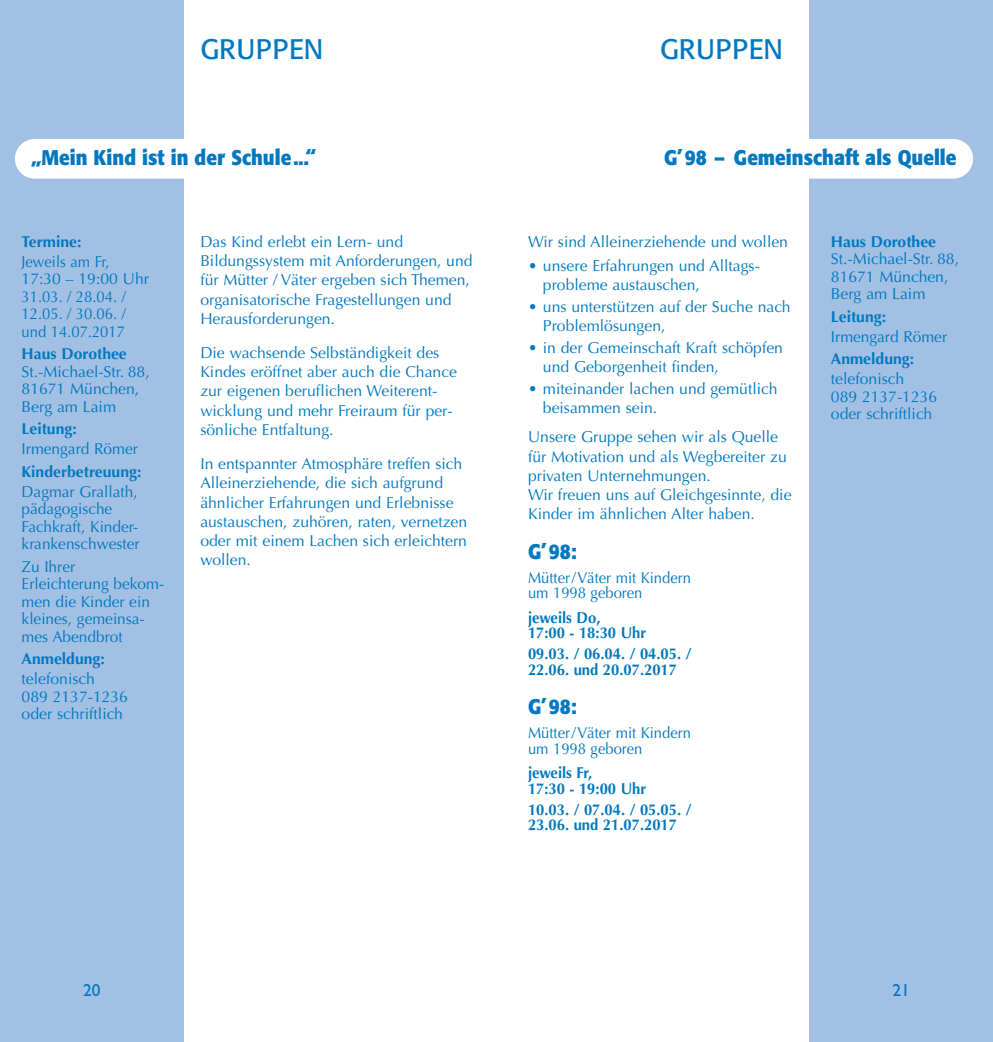
<style>
.page{position:relative;width:993px;height:1042px;background:#fff}
.page>*{position:absolute;margin:0;border:0;box-sizing:border-box;transform-origin:0 0}
.t1{font:28px "Formata";letter-spacing:.02em;color:#0078c0}
.t2{font:700 21px "Formata";color:#0078c0;scale:.9 1}
.t3{font:17.5px "Gill Sans";color:#0078c0}
.t4{font:15.75px/19.2px "Optima";color:#0078c0}
.t5{font:15.75px/17.5px "Optima";color:#0078c0;scale:.94 1}
.t6{font:700 15.75px/15.8px "Optima";color:#0078c0;scale:.94 1}
.t7{font:700 15.75px "Optima";color:#0078c0}
</style>
<div class="page">
<div style="left:0;top:0;width:184px;height:1042px;background:#a1c0e4"></div>
<div style="left:809px;top:0;width:183px;height:1042px;background:#a1c0e4"></div>
<div style="left:15px;top:139px;width:367px;height:40px;background:#fff;border-radius:20px"></div>
<div style="left:608px;top:139px;width:364px;height:40px;background:#fff;border-radius:20px"></div>
<h1 class="t1" style="left:200px;top:37px;width:124px">GRUPPEN</h1>
<h2 class="t2" style="left:32px;top:148px;width:317px">„Mein Kind ist in der Schule...“</h2>
<p class="t7" style="left:22px;top:235px;width:61px">Termine:</p>
<p class="t5" style="left:22px;top:254px;width:137px">Jeweils am Fr,<br>17:30 – 19:00 Uhr<br>31.03. / 28.04. /<br>12.05. / 30.06. / und 14.07.2017</p>
<p class="t7" style="left:22px;top:347px;width:107px">Haus Dorothee</p>
<p class="t4" style="left:22px;top:364px;width:130px;line-height:17.5px">St.-Michael-Str. 88,<br>81671 München,<br>Berg am Laim</p>
<p class="t7" style="left:22px;top:422px;width:57px">Leitung:</p>
<p class="t4" style="left:22px;top:441px;width:118px">Irmengard Römer</p>
<p class="t7" style="left:22px;top:465px;width:121px">Kinderbetreuung:</p>
<p class="t4" style="left:22px;top:484px;width:119px;line-height:17.5px">Dagmar Grallath, pädagogische<br>Fachkraft, Kinder&shy;krankenschwester</p>
<p class="t4" style="left:22px;top:559px;width:144px;line-height:17.5px">Zu Ihrer<br>Erleichterung bekom&shy;men die Kinder ein kleines, gemeinsa&shy;mes Abendbrot</p>
<p class="t7" style="left:22px;top:652px;width:85px">Anmeldung:</p>
<p class="t4" style="left:22px;top:671px;width:108px;line-height:17.5px">telefonisch<br>089 2137-1236 oder schriftlich</p>
<p class="t4" style="left:200px;top:233px;width:274px">Das Kind erlebt ein Lern- und Bildungssystem mit Anforderungen, und für Mütter / Väter ergeben sich Themen, organisatorische Fragestellungen und Herausforderungen.</p>
<p class="t4" style="left:200px;top:344px;width:258px">Die wachsende Selbständigkeit des Kindes eröffnet aber auch die Chance zur eigenen beruflichen Weiterent&shy;wicklung und mehr Freiraum für per&shy;sönliche Entfaltung.</p>
<p class="t4" style="left:200px;top:456px;width:268px">In entspannter Atmosphäre treffen sich Alleinerziehende, die sich aufgrund ähnlicher Erfahrungen und Erlebnisse austauschen, zuhören, raten, vernetzen oder mit einem Lachen sich erleichtern wollen.</p>
<h1 class="t1" style="left:659px;top:37px;width:124px">GRUPPEN</h1>
<h2 class="t2" style="left:664px;top:148px;width:326px">G’98 – Gemeinschaft als Quelle</h2>
<p class="t4" style="left:528px;top:233px;width:261px">Wir sind Alleinerziehende und wollen</p>
<p class="t4" style="left:542px;top:258px;width:218px;text-indent:-15px">• unsere Erfahrungen und Alltags&shy;probleme austauschen,</p>
<p class="t4" style="left:542px;top:298px;width:249px;text-indent:-15px">• uns unterstützen auf der Suche nach<br>Problemlösungen,</p>
<p class="t4" style="left:542px;top:339px;width:241px;text-indent:-15px">• in der Gemeinschaft Kraft schöpfen und Geborgenheit finden,</p>
<p class="t4" style="left:542px;top:380px;width:236px;text-indent:-15px">• miteinander lachen und gemütlich beisammen sein.</p>
<p class="t4" style="left:528px;top:429px;width:265px">Unsere Gruppe sehen wir als Quelle für Motivation und als Wegbereiter zu privaten Unternehmungen.<br>Wir freuen uns auf Gleichgesinnte, die Kinder im ähnlichen Alter haben.</p>
<h2 class="t2" style="left:528px;top:542px;width:56px">G’98:</h2>
<p class="t5" style="left:528px;top:571px;width:175px;line-height:15.8px">Mütter/Väter mit Kindern um 1998 geboren</p>
<p class="t6" style="left:528px;top:611px;width:127px">jeweils Do,<br>17:00 - 18:30 Uhr</p>
<p class="t6" style="left:528px;top:647px;width:175px">09.03. / 06.04. / 04.05. /<br>22.06. und 20.07.2017</p>
<h2 class="t2" style="left:528px;top:697px;width:56px">G’98:</h2>
<p class="t5" style="left:528px;top:726px;width:175px;line-height:15.8px">Mütter/Väter mit Kindern um 1998 geboren</p>
<p class="t6" style="left:528px;top:766px;width:127px">jeweils Fr,<br>17:30 - 19:00 Uhr</p>
<p class="t6" style="left:528px;top:803px;width:175px">10.03. / 07.04. / 05.05. /<br>23.06. und 21.07.2017</p>
<p class="t7" style="left:830px;top:235px;width:107px">Haus Dorothee</p>
<p class="t4" style="left:830px;top:252px;width:130px;line-height:17.5px">St.-Michael-Str. 88,<br>81671 München,<br>Berg am Laim</p>
<p class="t7" style="left:830px;top:310px;width:57px">Leitung:</p>
<p class="t4" style="left:830px;top:328px;width:118px">Irmengard Römer</p>
<p class="t7" style="left:830px;top:352px;width:85px">Anmeldung:</p>
<p class="t4" style="left:830px;top:372px;width:108px;line-height:17.5px">telefonisch<br>089 2137-1236 oder schriftlich</p>
<p class="t3" style="left:83px;top:980px;width:19px">20</p>
<p class="t3" style="left:892px;top:980px;width:19px">21</p>
</div>
